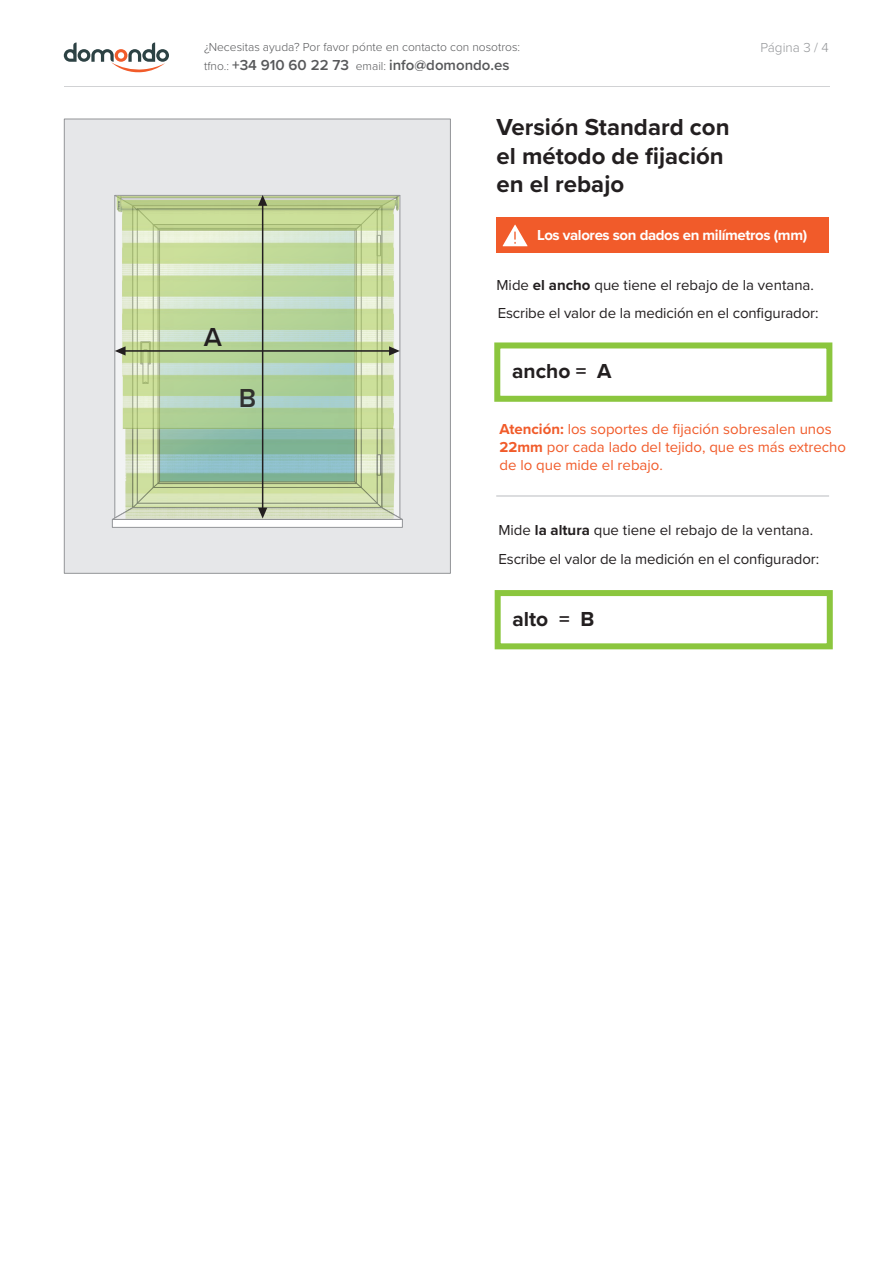
<style>
.page{position:relative;width:893px;height:1263px;background:#fff}
.page>*{position:absolute;margin:0;border:0;box-sizing:border-box;transform-origin:0 0}
.t1{font:600 27px "Proxima Nova";color:#231f20}
.t2{font:700 24px/28.8px "Proxima Nova";color:#231f20}
.t3{font:700 21px "Proxima Nova";color:#231f20}
.t4{font:15px/28.5px "Proxima Nova";letter-spacing:-.01em;color:#231f20}
.t5{font:15px/18px "Proxima Nova";color:#f15b2a}
.t6{font:600 15px "Proxima Nova";color:#57585a}
.t7{font:700 15px "Proxima Nova";letter-spacing:-.025em;color:#fff}
.t8{font:300 13.5px "Proxima Nova";color:#939598}
.t9{font:300 12px "Proxima Nova";color:#57585a}
.s1{font-weight:300;font-size:12px}
.s2{font-weight:700}
</style>
<div class="page">
<div style="left:495px;top:590px;width:338px;height:59px;border:6px solid #8bc63e"></div>
<svg style="left:64px;top:43px;width:105px;height:30px"></svg>
<hr style="left:64px;top:86px;width:765px;height:1px;background:#d1d2d4">
<div style="left:64px;top:119px;width:387px;height:454px;background:#e6e7e9;border:1px solid #939598"></div>
<div style="left:112px;top:519px;width:291px;height:9px;background:#fff;border:1px solid #939598"></div>
<div style="left:496px;top:218px;width:333px;height:35px;background:#f15b2a"></div>
<img style="left:117px;top:438px;width:282px;height:43px">
<svg style="left:503px;top:225px;width:24px;height:21px"></svg>
<div style="left:494px;top:342px;width:338px;height:60px;border:6px solid #8bc63e"></div>
<hr style="left:496px;top:495px;width:333px;height:2px;background:#d1d2d4">
<img style="left:114px;top:231px;width:287px;height:207px">
<hr style="left:262px;top:202px;width:1px;height:309px;background:#231f20">
<svg style="left:112px;top:481px;width:291px;height:39px;background:#c7d2ab"></svg>
<svg style="left:114px;top:195px;width:287px;height:36px;background:#bccd93"></svg>
<hr style="left:123px;top:350px;width:268px;height:2px;background:#231f20">
<svg style="left:389px;top:346px;width:11px;height:10px"></svg>
<svg style="left:115px;top:346px;width:11px;height:10px"></svg>
<p class="t9" style="left:204px;top:38px;width:318px">¿Necesitas ayuda? Por favor pónte en contacto con nosotros:</p>
<p class="t6" style="left:204px;top:54px;width:307px"><span class="s1">tfno.:</span> +34 910 60 22 73 <span class="s1">email:</span> info@domondo.es</p>
<h2 class="t2" style="left:496px;top:112px;width:235px">Versión Standard con el método de fijación en el rebajo</h2>
<p class="t8" style="left:760px;top:37px;width:70px">Página 3 / 4</p>
<p class="t7" style="left:537px;top:224px;width:272px">Los valores son dados en milímetros (mm)</p>
<p class="t4" style="left:496px;top:271px;width:319px">Mide <span class="s2">el ancho</span> que tiene el rebajo de la ventana.</p>
<h1 class="t1" style="left:204px;top:317px;width:20px">A</h1>
<h1 class="t1" style="left:238px;top:378px;width:19px">B</h1>
<p class="t4" style="left:498px;top:298px;width:322px">Escribe el valor de la medición en el configurador:</p>
<h3 class="t3" style="left:512px;top:355px;width:101px">ancho = A</h3>
<p class="t5" style="left:499px;top:419px;width:348px"><span class="s2">Atención:</span> los soportes de fijación sobresalen unos<br><span class="s2">22mm</span> por cada lado del tejido, que es más extrecho de lo que mide el rebajo.</p>
<p class="t4" style="left:498px;top:515px;width:322px">Mide <span class="s2">la altura</span> que tiene el rebajo de la ventana.<br>Escribe el valor de la medición en el configurador:</p>
<h3 class="t3" style="left:512px;top:603px;width:83px">alto = B</h3>
</div>
